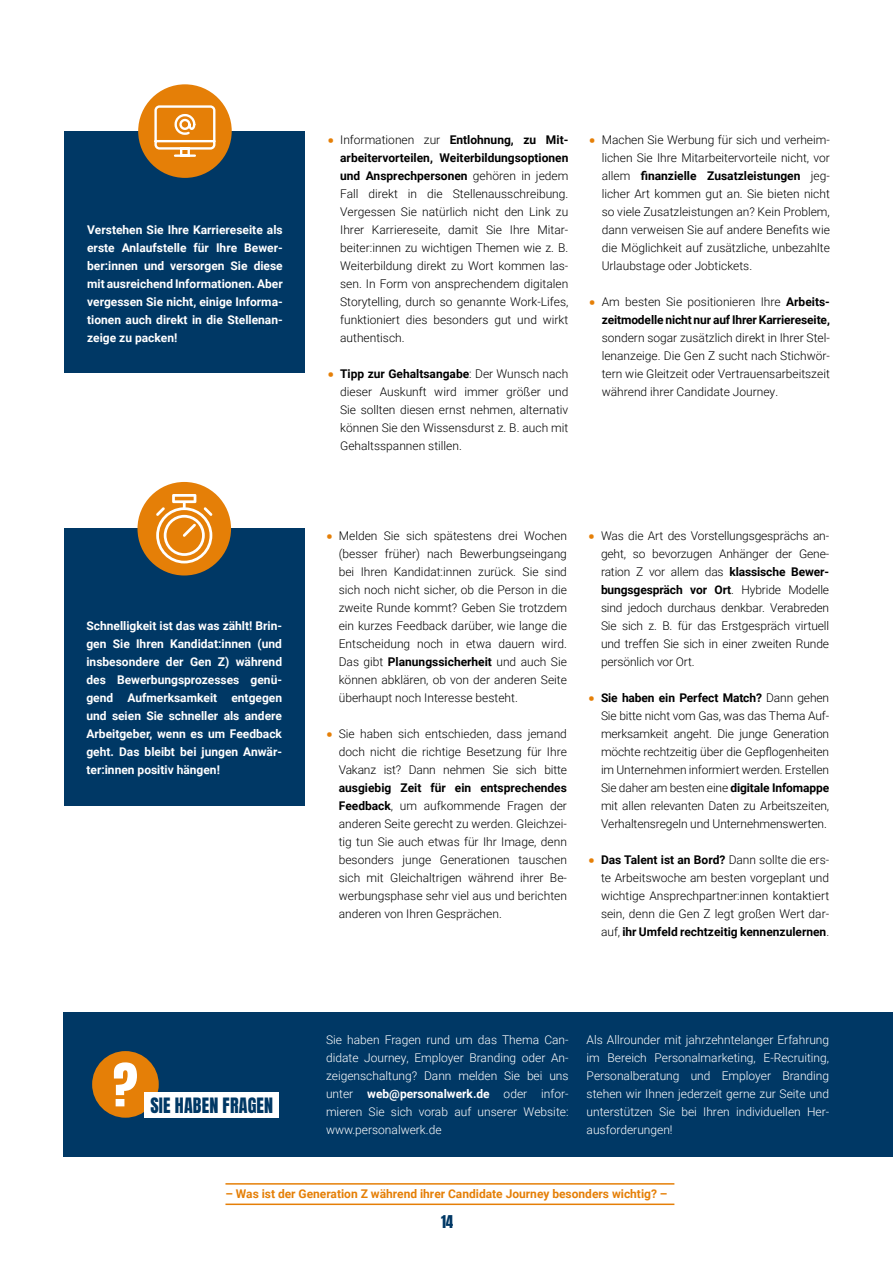
<style>
.page{position:relative;width:893px;height:1263px;background:#fff}
.page>*{position:absolute;margin:0;border:0;box-sizing:border-box;transform-origin:0 0}
.t1{font:18px "Anton";letter-spacing:.01em;color:#003865}
.t2{font:15px "Anton";color:#003865}
.t3{font:300 12px/18px "Roboto";color:#000;text-align:justify}
.t4{font:700 12px/18px "Roboto";color:#fff;text-align:justify}
.t5{font:300 12px/18px "Roboto";color:#fff;text-align:justify}
.t6{font:700 12px/18px "Roboto";letter-spacing:-.01em;color:#000;text-align:right}
.t7{font:700 12px "Roboto";color:#e57f07}
.s1{font-weight:900;font-size:18px;color:#e57f07}
.s2{font-weight:700}
.s3{font-weight:300}
</style>
<div class="page">
<hr style="left:225px;top:1183px;width:449px;height:1px;background:#e57f07">
<hr style="left:225px;top:1203px;width:449px;height:2px;background:#e57f07">
<div style="left:64px;top:131px;width:241px;height:241px;background:#003865"></div>
<div style="left:64px;top:529px;width:241px;height:277px;background:#003865"></div>
<div style="left:137px;top:482px;width:94px;height:93px;background:#e57f07;border-radius:50%"></div>
<svg style="left:156px;top:494px;width:56px;height:69px"></svg>
<div style="left:64px;top:1012px;width:829px;height:145px;background:#003865"></div>
<div style="left:92px;top:1051px;width:67px;height:67px;background:#e57f07;border-radius:50%"></div>
<svg style="left:114px;top:1062px;width:23px;height:44px"></svg>
<div style="left:145px;top:1092px;width:134px;height:26px;background:#fff"></div>
<div style="left:138px;top:84px;width:94px;height:94px;background:#e57f07;border-radius:50%"></div>
<svg style="left:154px;top:105px;width:62px;height:52px"></svg>
<p class="t4" style="left:87px;top:220px;width:197px">Verstehen Sie Ihre Karriereseite als erste Anlaufstelle für Ihre Bewer&shy;ber:innen und versorgen Sie diese mit ausreichend Informationen. Aber vergessen Sie nicht, einige Informa&shy;tionen auch direkt in die Stellenan&shy;zeige zu packen!</p>
<p class="t4" style="left:86px;top:616px;width:197px">Schnelligkeit ist das was zählt! Brin&shy;gen Sie Ihren Kandidat:innen (und insbesondere der Gen Z) während des Bewerbungsprozesses genü&shy;gend Aufmerksamkeit entgegen und seien Sie schneller als andere Arbeitgeber, wenn es um Feedback geht. Das bleibt bei jungen Anwär&shy;ter:innen positiv hängen!</p>
<h1 class="t1" style="left:150px;top:1096px;width:124px">SIE HABEN FRAGEN</h1>
<p class="t3" style="left:340px;top:130px;width:230px;text-indent:-13px"><span class="s1">•</span> Informationen zur <span class="s2">Entlohnung, zu Mit&shy;arbeitervorteilen, Weiterbildungsoptionen und Ansprechpersonen</span> gehören in jedem Fall direkt in die Stellenausschreibung.<br>Vergessen Sie natürlich nicht den Link zu Ihrer Karriereseite, damit Sie Ihre Mitar&shy;beiter:innen zu wichtigen Themen wie z. B.<br>Weiterbildung direkt zu Wort kommen las&shy;sen. In Form von ansprechendem digitalen Storytelling, durch so genannte Work-Lifes, funktioniert dies besonders gut und wirkt authentisch.</p>
<p class="t3" style="left:340px;top:364px;width:230px;text-indent:-13px"><span class="s1">•</span> <span class="s2">Tipp zur Gehaltsangabe</span>: Der Wunsch nach dieser Auskunft wird immer größer und Sie sollten diesen ernst nehmen, alternativ können Sie den Wissensdurst z. B. auch mit Gehaltsspannen stillen.</p>
<p class="t3" style="left:602px;top:130px;width:230px;text-indent:-13px"><span class="s1">•</span> Machen Sie Werbung für sich und verheim&shy;lichen Sie Ihre Mitarbeitervorteile nicht, vor allem <span class="s2">finanzielle Zusatzleistungen</span> jeg&shy;licher Art kommen gut an. Sie bieten nicht so viele Zusatzleistungen an? Kein Problem, dann verweisen Sie auf andere Benefits wie die Möglichkeit auf zusätzliche, unbezahlte Urlaubstage oder Jobtickets.</p>
<p class="t6" style="left:589px;top:292px;width:242px"><span class="s1">•</span> <span class="s3">Am besten Sie positionieren Ihre</span> Arbeits&shy;zeitmodelle nicht nur auf Ihrer Karriereseite,</p>
<p class="t3" style="left:602px;top:328px;width:230px">sondern sogar zusätzlich direkt in Ihrer Stel&shy;lenanzeige. Die Gen Z sucht nach Stichwör&shy;tern wie Gleitzeit oder Vertrauensarbeitszeit während ihrer Candidate Journey.</p>
<p class="t3" style="left:339px;top:526px;width:230px;text-indent:-13px"><span class="s1">•</span> Melden Sie sich spätestens drei Wochen (besser früher) nach Bewerbungseingang bei Ihren Kandidat:innen zurück. Sie sind sich noch nicht sicher, ob die Person in die zweite Runde kommt? Geben Sie trotzdem ein kurzes Feedback darüber, wie lange die Entscheidung noch in etwa dauern wird.<br>Das gibt <span class="s2">Planungssicherheit</span> und auch Sie können abklären, ob von der anderen Seite überhaupt noch Interesse besteht.</p>
<p class="t3" style="left:339px;top:724px;width:230px;text-indent:-13px"><span class="s1">•</span> Sie haben sich entschieden, dass jemand doch nicht die richtige Besetzung für Ihre Vakanz ist? Dann nehmen Sie sich bitte</p>
<p class="t3" style="left:339px;top:778px;width:230px"><span class="s2">ausgiebig Zeit für ein entsprechendes Feedback</span>, um aufkommende Fragen der anderen Seite gerecht zu werden. Gleichzei&shy;tig tun Sie auch etwas für Ihr Image, denn besonders junge Generationen tauschen sich mit Gleichaltrigen während ihrer Be&shy;werbungsphase sehr viel aus und berichten anderen von Ihren Gesprächen.</p>
<p class="t3" style="left:601px;top:526px;width:230px;text-indent:-13px"><span class="s1">•</span> Was die Art des Vorstellungsgesprächs an&shy;geht, so bevorzugen Anhänger der Gene&shy;ration Z vor allem das <span class="s2">klassische Bewer&shy;bungsgespräch vor Ort</span>. Hybride Modelle sind jedoch durchaus denkbar. Verabreden Sie sich z. B. für das Erstgespräch virtuell und treffen Sie sich in einer zweiten Runde persönlich vor Ort.</p>
<p class="t3" style="left:601px;top:688px;width:230px;text-indent:-13px"><span class="s1">•</span> <span class="s2">Sie haben ein Perfect Match?</span> Dann gehen Sie bitte nicht vom Gas, was das Thema Auf&shy;merksamkeit angeht. Die junge Generation möchte rechtzeitig über die Gepflogenheiten im Unternehmen informiert werden. Erstellen Sie daher am besten eine <span class="s2">digitale Infomappe </span>mit allen relevanten Daten zu Arbeitszeiten, Verhaltensregeln und Unternehmenswerten.</p>
<p class="t3" style="left:601px;top:850px;width:230px;text-indent:-13px"><span class="s1">•</span> <span class="s2">Das Talent ist an Bord?</span> Dann sollte die ers&shy;te Arbeitswoche am besten vorgeplant und wichtige Ansprechpartner:innen kontaktiert sein, denn die Gen Z legt großen Wert dar&shy;auf, <span class="s2">ihr Umfeld rechtzeitig kennenzulernen</span>.</p>
<p class="t5" style="left:326px;top:1030px;width:244px">Sie haben Fragen rund um das Thema Can&shy;didate Journey, Employer Branding oder An&shy;zeigenschaltung? Dann melden Sie bei uns unter <span class="s2">web@personalwerk.de</span> oder infor&shy;mieren Sie sich vorab auf unserer Website: www.personalwerk.de</p>
<p class="t5" style="left:587px;top:1030px;width:244px">Als Allrounder mit jahrzehntelanger Erfahrung im Bereich Personalmarketing, E-Recruiting, Personalberatung und Employer Branding stehen wir Ihnen jederzeit gerne zur Seite und unterstützen Sie bei Ihren individuellen Her&shy;ausforderungen!</p>
<p class="t7" style="left:225px;top:1186px;width:444px">– Was ist der Generation Z während ihrer Candidate Journey besonders wichtig? –</p>
<p class="t2" style="left:441px;top:1214px;width:14px">14</p>
</div>
